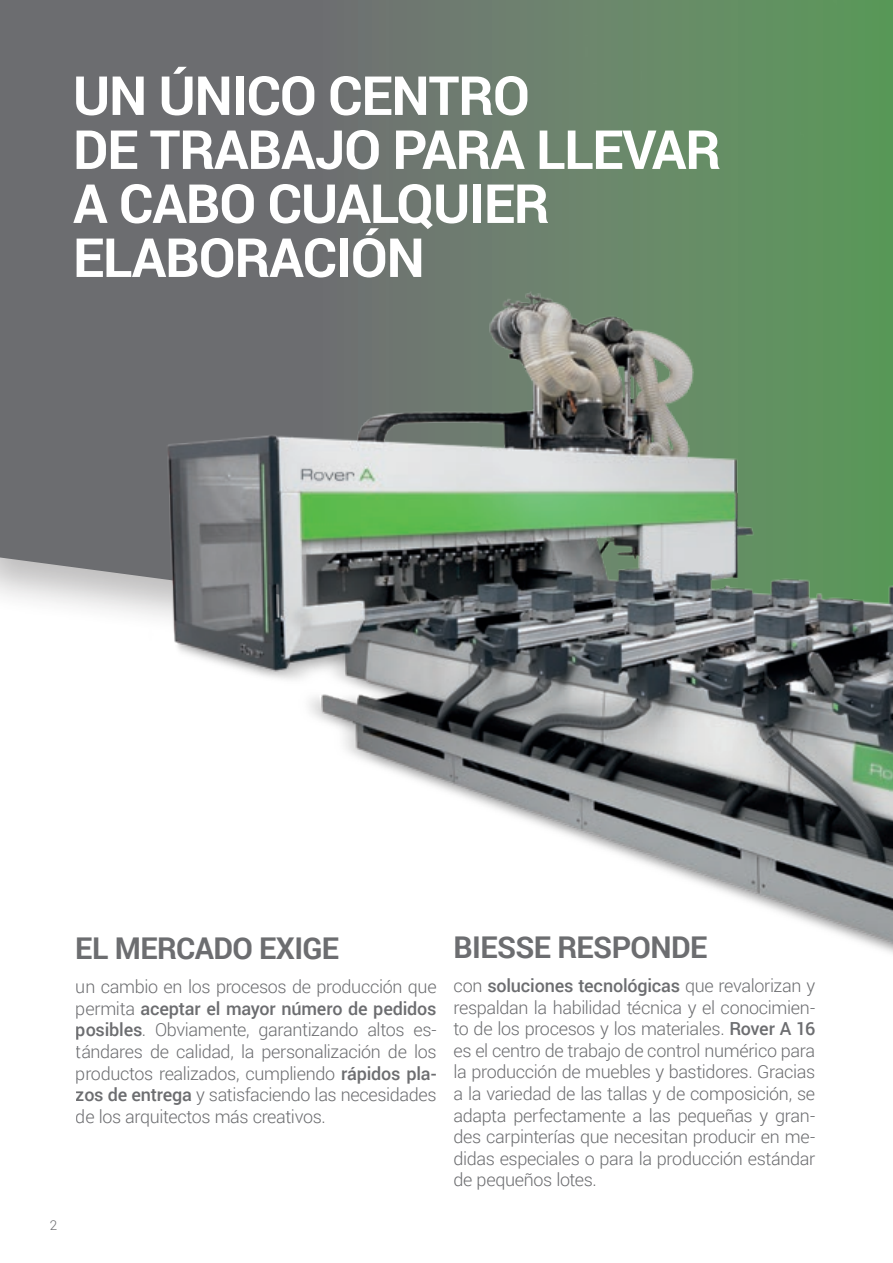
<style>
.page{position:relative;width:893px;height:1263px;background:#fff}
.page>*{position:absolute;margin:0;border:0;box-sizing:border-box;transform-origin:0 0}
.t1{font:700 54px/54px "Roboto";letter-spacing:-.02em;color:#fff}
.t2{font:700 30px "Roboto";letter-spacing:-.02em;color:#6c6d70}
.t3{font:300 18px/21.6px "Roboto";letter-spacing:-.02em;color:#6c6d70;text-align:justify}
.t4{font:300 13.5px "Roboto";color:#6c6d70}
.s1{font-weight:500}
</style>
<div class="page">
<svg style="left:0;top:0;width:893px;height:608px;background:#6b7c6d"></svg>
<img style="left:99px;top:285px;width:794px;height:669px">
<p class="t1" style="left:73px;top:67px;width:649px">UN ÚNICO CENTRO<br>DE TRABAJO PARA LLEVAR<br>A CABO CUALQUIER<br>ELABORACIÓN</p>
<p class="t4" style="left:50px;top:1215px;width:9px">2</p>
<h2 class="t2" style="left:76px;top:927px;width:265px">EL MERCADO EXIGE</h2>
<p class="t3" style="left:76px;top:975px;width:362px">un cambio en los procesos de producción que permita <span class="s1">aceptar el mayor número de pedidos posibles</span>. Obviamente, garantizando altos es&shy;tándares de calidad, la personalización de los productos realizados, cumpliendo <span class="s1">rápidos pla&shy;zos de entrega</span> y satisfaciendo las necesidades de los arquitectos más creativos.</p>
<h2 class="t2" style="left:454px;top:926px;width:255px">BIESSE RESPONDE</h2>
<p class="t3" style="left:454px;top:974px;width:363px">con <span class="s1">soluciones tecnológicas</span> que revalorizan y respaldan la habilidad técnica y el conocimien&shy;to de los procesos y los materiales. <span class="s1">Rover A 16 </span>es el centro de trabajo de control numérico para la producción de muebles y bastidores. Gracias a la variedad de las tallas y de composición, se adapta perfectamente a las pequeñas y gran&shy;des carpinterías que necesitan producir en me&shy;didas especiales o para la producción estándar de pequeños lotes.</p>
</div>
